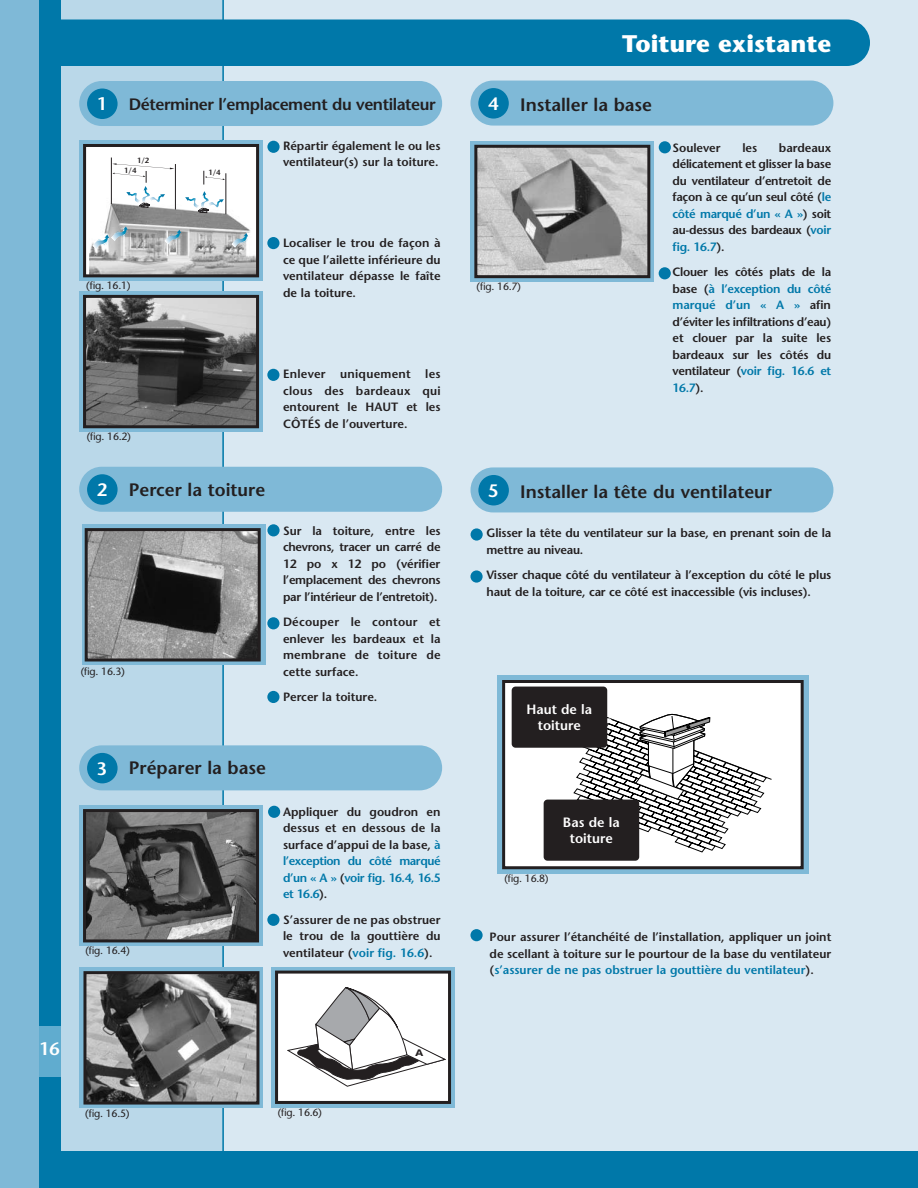
<style>
.page{position:relative;width:918px;height:1188px;background:#fff}
.page>*{position:absolute;margin:0;border:0;box-sizing:border-box;transform-origin:0 0}
.t1{font:700 24px "Stone Sans";color:#fff}
.t2{font:600 18px "Stone Sans";color:#231f20}
.t3{font:600 18px "Stone Sans";color:#fff}
.t4{font:600 16.5px "Stone Sans";letter-spacing:-.025em;color:#231f20}
.t5{font:600 13.5px/16.2px "Stone Sans";color:#fff;text-align:center}
.t6{font:600 12px/16.5px "Stone Sans";letter-spacing:-.005em;color:#231f20;text-align:justify}
.t7{font:10.5px "Stone Sans";letter-spacing:-.025em;color:#231f20}
.t8{font:700 expanded 9.3px "Helvetica Neue";color:#231f20}
.t9{font:700 expanded 8.4px "Helvetica Neue";color:#fff}
.t10{font:600 7.5px "Stone Sans";color:#231f20}
.s1{font-size:18px;color:#fff}
.s2{color:#fff}
.s3{color:#0078a9}
</style>
<div class="page">
<div style="left:87px;top:0;width:831px;height:1157px;background:#d9e8f2"></div>
<div style="left:61px;top:0;width:163px;height:1151px;background:#bad8e9"></div>
<div style="left:4px;top:20px;width:866px;height:46px;background:#0078a9;border-radius:23px"></div>
<div style="left:0;top:0;width:40px;height:1188px;background:#7fb9d7"></div>
<div style="left:40px;top:1076px;width:21px;height:112px;background:#0078a9"></div>
<div style="left:40px;top:1026px;width:21px;height:50px;background:#60accf"></div>
<div style="left:40px;top:0;width:21px;height:1026px;background:#0078a9"></div>
<div style="left:40px;top:1151px;width:878px;height:37px;background:#0078a9"></div>
<div style="left:79px;top:81px;width:363px;height:45px;background:#7fb9d7;border-radius:23px"></div>
<div style="left:87px;top:89px;width:31px;height:30px;background:#0078a9;border-radius:50%"></div>
<div style="left:79px;top:291px;width:184px;height:141px;background:linear-gradient(to right,#7fb9d7,#7fb9d7)"></div>
<img style="left:87px;top:299px;width:168px;height:125px">
<div style="left:83px;top:295px;width:176px;height:133px;border:3px solid #231f20"></div>
<div style="left:79px;top:467px;width:363px;height:45px;background:#7fb9d7;border-radius:23px"></div>
<div style="left:87px;top:474px;width:31px;height:31px;background:#0078a9;border-radius:50%"></div>
<div style="left:79px;top:745px;width:363px;height:45px;background:#7fb9d7;border-radius:23px"></div>
<div style="left:87px;top:753px;width:31px;height:30px;background:#0078a9;border-radius:50%"></div>
<div style="left:470px;top:81px;width:363px;height:45px;background:#7fb9d7;border-radius:22px"></div>
<div style="left:478px;top:88px;width:31px;height:31px;background:#0078a9;border-radius:50%"></div>
<div style="left:79px;top:140px;width:184px;height:141px;background:linear-gradient(to bottom,#7cb5d2,#7cb5d2)"></div>
<div style="left:85px;top:145px;width:173px;height:131px;background:#fff"></div>
<img style="left:89px;top:170px;width:166px;height:103px">
<hr style="left:111px;top:158px;width:1px;height:46px;background:#231f20">
<hr style="left:175px;top:164px;width:1px;height:46px;background:#231f20">
<hr style="left:226px;top:173px;width:1px;height:41px;background:#231f20">
<svg style="left:204px;top:171px;width:21px;height:14px"></svg>
<svg style="left:112px;top:163px;width:62px;height:45px"></svg>
<svg style="left:185px;top:191px;width:39px;height:22px"></svg>
<svg style="left:92px;top:230px;width:36px;height:19px"></svg>
<svg style="left:232px;top:236px;width:16px;height:12px"></svg>
<svg style="left:165px;top:233px;width:16px;height:11px"></svg>
<div style="left:83px;top:144px;width:176px;height:133px;border:3px solid #231f20"></div>
<div style="left:82px;top:524px;width:184px;height:141px;background:#7fb9d7"></div>
<img style="left:89px;top:532px;width:168px;height:126px">
<div style="left:85px;top:528px;width:176px;height:134px;border:3px solid #231f20"></div>
<div style="left:267px;top:524px;width:13px;height:12px;background:#0078a9;border-radius:50%"></div>
<div style="left:267px;top:691px;width:12px;height:12px;background:#0078a9;border-radius:50%"></div>
<div style="left:268px;top:806px;width:12px;height:12px;background:#0078a9;border-radius:50%"></div>
<div style="left:267px;top:914px;width:12px;height:12px;background:#0078a9;border-radius:50%"></div>
<div style="left:79px;top:806px;width:184px;height:140px;background:#7fb9d7"></div>
<img style="left:87px;top:813px;width:168px;height:125px">
<div style="left:83px;top:809px;width:176px;height:133px;border:3px solid #231f20"></div>
<div style="left:80px;top:968px;width:183px;height:140px;background:#7fb9d7"></div>
<img style="left:87px;top:975px;width:168px;height:126px">
<div style="left:83px;top:971px;width:176px;height:134px;border:3px solid #231f20"></div>
<div style="left:271px;top:967px;width:184px;height:140px;background:#7fb9d7"></div>
<div style="left:277px;top:972px;width:173px;height:130px;background:#fff"></div>
<svg style="left:288px;top:987px;width:157px;height:99px"></svg>
<div style="left:275px;top:971px;width:176px;height:133px;border:3px solid #231f20"></div>
<div style="left:267px;top:617px;width:12px;height:12px;background:#0078a9;border-radius:50%"></div>
<svg style="left:470px;top:141px;width:184px;height:141px;background:#7ab1ce"></svg>
<img style="left:478px;top:149px;width:168px;height:125px">
<div style="left:474px;top:145px;width:176px;height:133px;border:3px solid #231f20"></div>
<div style="left:659px;top:141px;width:12px;height:12px;background:#0078a9;border-radius:50%"></div>
<div style="left:659px;top:267px;width:12px;height:12px;background:#0078a9;border-radius:50%"></div>
<div style="left:471px;top:467px;width:362px;height:45px;background:#7fb9d7;border-radius:22px"></div>
<div style="left:478px;top:475px;width:31px;height:30px;background:#0078a9;border-radius:50%"></div>
<div style="left:471px;top:528px;width:12px;height:13px;background:#0078a9;border-radius:50%"></div>
<svg style="left:470px;top:570px;width:13px;height:13px"></svg>
<div style="left:497px;top:676px;width:311px;height:198px;background:#7fb9d7"></div>
<div style="left:504px;top:682px;width:298px;height:186px;background:#fff"></div>
<svg style="left:574px;top:713px;width:198px;height:139px"></svg>
<div style="left:502px;top:680px;width:302px;height:189px;border:3px solid #231f20"></div>
<div style="left:512px;top:687px;width:95px;height:61px;background:#231f20;border-radius:4px"></div>
<div style="left:544px;top:800px;width:95px;height:61px;background:#231f20;border-radius:4px"></div>
<div style="left:267px;top:141px;width:13px;height:12px;background:#0078a9;border-radius:50%"></div>
<div style="left:267px;top:369px;width:12px;height:12px;background:#0078a9;border-radius:50%"></div>
<div style="left:470px;top:929px;width:13px;height:12px;background:#0078a9;border-radius:50%"></div>
<div style="left:267px;top:237px;width:12px;height:12px;background:#0078a9;border-radius:50%"></div>
<h3 class="t4" style="left:97px;top:98px;width:340px"><span class="s1">1</span> Déterminer l’emplacement du ventilateur</h3>
<p class="t10" style="left:137px;top:157px;width:14px">1/2</p>
<p class="t10" style="left:124px;top:167px;width:14px">1/4</p>
<p class="t10" style="left:208px;top:169px;width:14px">1/4</p>
<p class="t7" style="left:86px;top:281px;width:46px">(fig. 16.1)</p>
<p class="t6" style="left:283px;top:138px;width:159px">Répartir également le ou les ventilateur(s) sur la toiture.</p>
<p class="t6" style="left:283px;top:236px;width:159px">Localiser le trou de façon à ce que l’ailette inférieure du ventilateur dépasse le faîte de la toiture.</p>
<p class="t7" style="left:87px;top:432px;width:46px">(fig. 16.2)</p>
<h2 class="t2" style="left:97px;top:483px;width:170px"><span class="s2">2</span> Percer la toiture</h2>
<p class="t7" style="left:81px;top:667px;width:46px">(fig. 16.3)</p>
<p class="t6" style="left:283px;top:367px;width:159px">Enlever uniquement les clous des bardeaux qui entourent le HAUT et les CÔTÉS de l’ouverture.</p>
<p class="t6" style="left:283px;top:523px;width:159px">Sur la toiture, entre les chevrons, tracer un carré de 12 po x 12 po (vérifier l’emplacement des chevrons par l’intérieur de l’entretoit).</p>
<p class="t6" style="left:283px;top:615px;width:159px">Découper le contour et enlever les bardeaux et la membrane de toiture de cette surface.</p>
<p class="t6" style="left:283px;top:690px;width:96px">Percer la toiture.</p>
<h2 class="t2" style="left:97px;top:761px;width:171px"><span class="s2">3</span> Préparer la base</h2>
<p class="t7" style="left:86px;top:947px;width:46px">(fig. 16.4)</p>
<p class="t6" style="left:283px;top:805px;width:159px">Appliquer du goudron en dessus et en dessous de la surface d’appui de la base, <span class="s3">à l’exception du côté marqué d’un « A »</span> (<span class="s3">voir fig. 16.4, 16.5 et 16.6</span>).</p>
<p class="t6" style="left:283px;top:913px;width:159px">S’assurer de ne pas obstruer le trou de la gouttière du ventilateur (<span class="s3">voir fig. 16.6</span>).</p>
<h2 class="t3" style="left:39px;top:1042px;width:22px">16</h2>
<p class="t7" style="left:85px;top:1109px;width:46px">(fig. 16.5)</p>
<p class="t7" style="left:278px;top:1108px;width:46px">(fig. 16.6)</p>
<p class="t8" style="left:415px;top:1049px;width:9px">A</p>
<h1 class="t1" style="left:622px;top:35px;width:211px">Toiture existante</h1>
<h2 class="t2" style="left:488px;top:98px;width:165px"><span class="s2">4</span> Installer la base</h2>
<p class="t7" style="left:477px;top:282px;width:46px">(fig. 16.7)</p>
<p class="t6" style="left:673px;top:140px;width:160px;text-indent:106px">bardeaux délicatement et glisser la base du ventilateur d’entretoit de façon à ce qu’un seul côté (<span class="s3">le côté marqué d’un « A »</span>) soit au-dessus des bardeaux (<span class="s3">voir fig. 16.7</span>).</p>
<p class="t6" style="left:673px;top:265px;width:160px">Clouer les côtés plats de la base (<span class="s3">à l’exception du côté marqué d’un « A »</span> afin d’éviter les infiltrations d’eau) et clouer par la suite les bardeaux sur les côtés du ventilateur (<span class="s3">voir fig. 16.6 et 16.7</span>).</p>
<p class="t6" style="left:673px;top:140px;width:49px">Soulever</p>
<p class="t6" style="left:742px;top:140px;width:16px">les</p>
<h2 class="t2" style="left:488px;top:485px;width:285px"><span class="s2">5</span> Installer la tête du ventilateur</h2>
<p class="t6" style="left:487px;top:526px;width:346px">Glisser la tête du ventilateur sur la base, en prenant soin de la mettre au niveau.</p>
<p class="t6" style="left:487px;top:568px;width:346px">Visser chaque côté du ventilateur à l’exception du côté le plus haut de la toiture, car ce côté est inaccessible (vis incluses).</p>
<p class="t5" style="left:526px;top:702px;width:67px">Haut de la toiture</p>
<p class="t9" style="left:569px;top:707px;width:53px">Haut de la</p>
<p class="t7" style="left:504px;top:875px;width:46px">(fig. 16.8)</p>
<p class="t5" style="left:563px;top:815px;width:58px">Bas de la toiture</p>
<p class="t6" style="left:490px;top:930px;width:343px">Pour assurer l’étanchéité de l’installation, appliquer un joint de scellant à toiture sur le pourtour de la base du ventilateur (<span class="s3">s’assurer de ne pas obstruer la gouttière du ventilateur</span>).</p>
</div>
